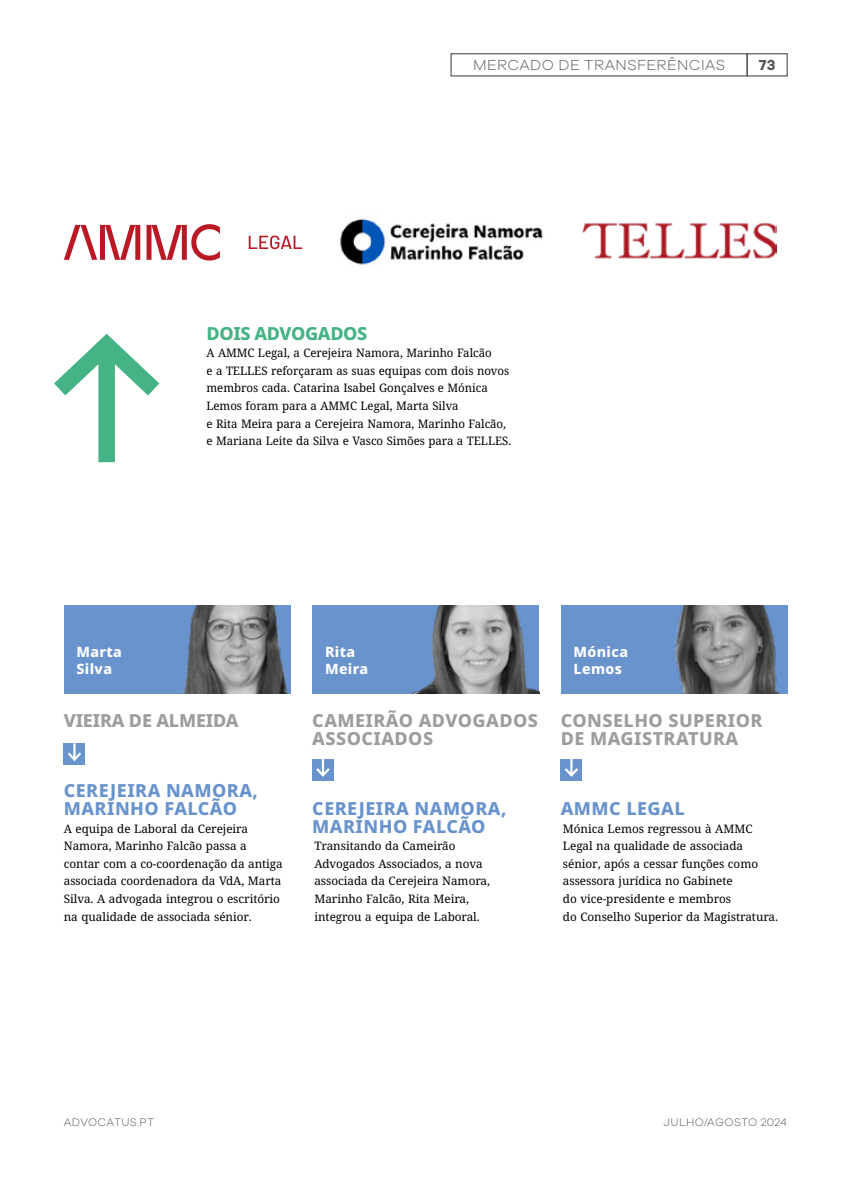
<style>
.page{position:relative;width:851px;height:1191px;background:#fff}
.page>*{position:absolute;margin:0;border:0;box-sizing:border-box;transform-origin:0 0}
.t1{font:800 18px/17.5px "Noto Sans";letter-spacing:.025em;color:#6893cd}
.t2{font:800 18px/18px "Noto Sans";letter-spacing:.025em;color:#9d9d9c}
.t3{font:800 18px "Noto Sans";letter-spacing:-.01em;color:#9d9d9c}
.t4{font:800 18px "Noto Sans";letter-spacing:-.02em;color:#45b385}
.t5{font:300 15px "Galano Grotesque";letter-spacing:.03em;color:#575756}
.t6{font:700 15px "Galano Grotesque";color:#575756}
.t7{font:800 14.25px/17.5px "Noto Sans";letter-spacing:.025em;color:#fff}
.t8{font:11.7px/17.5px "Noto Serif";letter-spacing:-.005em;color:#000}
.t9{font:300 11.25px "Galano Grotesque";letter-spacing:.03em;color:#575756}
</style>
<div class="page">
<div style="left:746px;top:53px;width:41px;height:24px;border:1px solid #575756"></div>
<div style="left:450px;top:53px;width:297px;height:24px;border:1px solid #575756"></div>
<div style="left:98px;top:343px;width:17px;height:119px;background:#45b385"></div>
<svg style="left:54px;top:333px;width:106px;height:80px"></svg>
<img style="left:340px;top:218px;width:203px;height:47px">
<img style="left:582px;top:222px;width:194px;height:37px">
<svg style="left:64px;top:224px;width:238px;height:36px"></svg>
<div style="left:312px;top:605px;width:227px;height:88px;background:#6893cd"></div>
<img style="left:412px;top:605px;width:127px;height:88px">
<div style="left:312px;top:759px;width:21px;height:21px;background:#6893cd"></div>
<svg style="left:316px;top:759px;width:14px;height:18px"></svg>
<div style="left:64px;top:605px;width:227px;height:88px;background:#6893cd"></div>
<img style="left:183px;top:605px;width:106px;height:88px">
<div style="left:64px;top:743px;width:21px;height:21px;background:#6893cd"></div>
<hr style="left:73px;top:743px;width:3px;height:17px;background:#fff">
<svg style="left:67px;top:750px;width:14px;height:11px"></svg>
<div style="left:561px;top:605px;width:226px;height:88px;background:#6893cd"></div>
<img style="left:675px;top:605px;width:104px;height:88px">
<div style="left:560px;top:759px;width:22px;height:21px;background:#6893cd"></div>
<svg style="left:564px;top:759px;width:14px;height:18px"></svg>
<h1 class="t4" style="left:206px;top:320px;width:162px">DOIS ADVOGADOS</h1>
<p class="t5" style="left:473px;top:56px;width:253px">MERCADO DE TRANSFERÊNCIAS</p>
<p class="t6" style="left:758px;top:56px;width:18px">73</p>
<p class="t8" style="left:206px;top:344px;width:306px">A AMMC Legal, a Cerejeira Namora, Marinho Falcão<br>e a TELLES reforçaram as suas equipas com dois novos membros cada. Catarina Isabel Gonçalves e Mónica Lemos foram para a AMMC Legal, Marta Silva<br>e Rita Meira para a Cerejeira Namora, Marinho Falcão, e Mariana Leite da Silva e Vasco Simões para a TELLES.</p>
<p class="t7" style="left:77px;top:642px;width:47px">Marta<br>Silva</p>
<p class="t7" style="left:325px;top:642px;width:45px">Rita<br>Meira</p>
<p class="t7" style="left:573px;top:642px;width:56px">Mónica<br>Lemos</p>
<h1 class="t3" style="left:64px;top:707px;width:176px">VIEIRA DE ALMEIDA</h1>
<h1 class="t2" style="left:312px;top:711px;width:227px">CAMEIRÃO ADVOGADOS<br>ASSOCIADOS</h1>
<h1 class="t2" style="left:560px;top:711px;width:203px">CONSELHO SUPERIOR<br>DE MAGISTRATURA</h1>
<h1 class="t1" style="left:64px;top:782px;width:195px">CEREJEIRA NAMORA,<br>MARINHO FALCÃO</h1>
<p class="t8" style="left:64px;top:820px;width:220px">A equipa de Laboral da Cerejeira Namora, Marinho Falcão passa a contar com a co-coordenação da antiga associada coordenadora da VdA, Marta Silva. A advogada integrou o escritório na qualidade de associada sénior.</p>
<h1 class="t1" style="left:312px;top:800px;width:195px">CEREJEIRA NAMORA,<br>MARINHO FALCÃO</h1>
<p class="t8" style="left:314px;top:837px;width:177px">Transitando da Cameirão<br>Advogados Associados, a nova associada da Cerejeira Namora,<br>Marinho Falcão, Rita Meira, integrou a equipa de Laboral.</p>
<h1 class="t1" style="left:560px;top:800px;width:125px">AMMC LEGAL</h1>
<p class="t8" style="left:563px;top:820px;width:216px">Mónica Lemos regressou à AMMC<br>Legal na qualidade de associada sénior, após a cessar funções como assessora jurídica no Gabinete<br>do vice-presidente e membros<br>do Conselho Superior da Magistratura.</p>
<p class="t9" style="left:64px;top:1115px;width:92px">ADVOCATUS.PT</p>
<p class="t9" style="left:663px;top:1115px;width:125px">JULHO/AGOSTO 2024</p>
</div>
